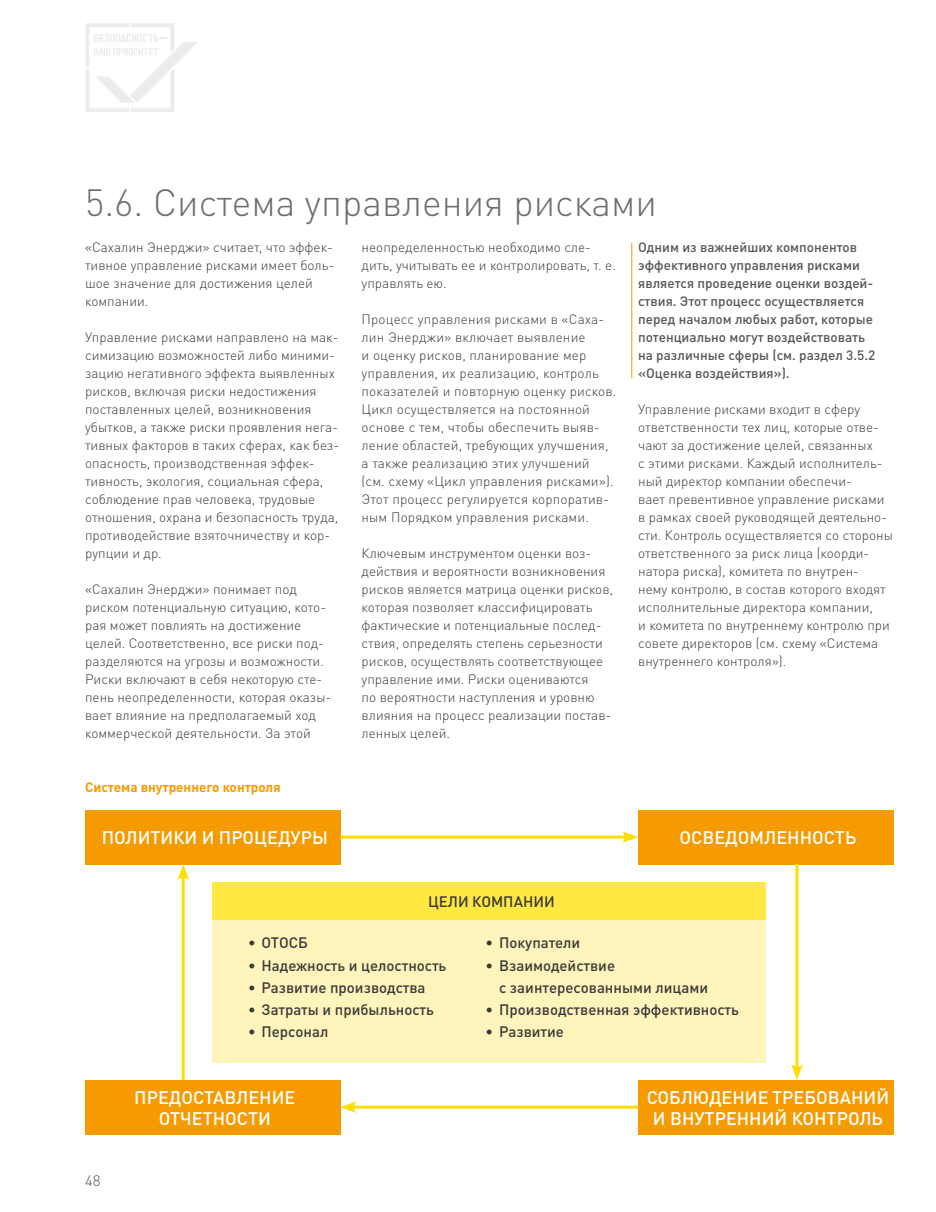
<style>
.page{position:relative;width:936px;height:1212px;background:#fff}
.page>*{position:absolute;margin:0;border:0;box-sizing:border-box;transform-origin:0 0}
.t1{font:300 37.5px "DIN Cyr";color:#6e6e6e}
.t2{font:500 18px/21.6px "DIN Cyr";color:#fff;text-align:center}
.t3{font:500 15px "DIN Cyr";color:#3a3a39}
.t4{font:300 15px "DIN Cyr";color:#565655}
.Paragraph_Style_1{font:300 13.5px/18px "DIN Cyr";color:#3a3a39}
.Paragraph_Style_1-2{font:500 13.5px/18px "DIN Cyr";color:#565655}
.t5{font:700 13.5px "DIN Cyr";color:#f59b00}
</style>
<div class="page">
<svg style="left:86px;top:23px;width:111px;height:89px"></svg>
<div style="left:85px;top:810px;width:255px;height:54px;background:#f59b00"></div>
<div style="left:85px;top:1080px;width:255px;height:54px;background:#f59b00"></div>
<div style="left:638px;top:810px;width:255px;height:54px;background:#f59b00"></div>
<div style="left:638px;top:1080px;width:255px;height:54px;background:#f59b00"></div>
<div style="left:213px;top:882px;width:552px;height:180px;background:#fff4bb"></div>
<div style="left:213px;top:882px;width:552px;height:38px;background:#ffe841"></div>
<hr style="left:795px;top:864px;width:3px;height:206px;background:#fd0">
<svg style="left:791px;top:1064px;width:11px;height:16px"></svg>
<hr style="left:182px;top:874px;width:3px;height:206px;background:#fd0">
<svg style="left:177px;top:864px;width:12px;height:16px"></svg>
<hr style="left:340px;top:835px;width:287px;height:3px;background:#fd0">
<svg style="left:622px;top:831px;width:16px;height:12px"></svg>
<hr style="left:351px;top:1106px;width:287px;height:3px;background:#fd0">
<svg style="left:340px;top:1101px;width:16px;height:12px"></svg>
<hr style="left:631px;top:243px;width:1px;height:135px;background:#f59b00">
<p class="t1" style="left:85px;top:177px;width:573px">5.6. Система управления рисками</p>
<p class="Paragraph_Style_1" style="left:85px;top:238px;width:251px">«Сахалин Энерджи» считает, что эффек&shy;тивное управление рисками имеет боль&shy;шое значение для достижения целей компании.</p>
<p class="Paragraph_Style_1" style="left:85px;top:328px;width:255px">Управление рисками направлено на мак&shy;симизацию возможностей либо миними&shy;зацию негативного эффекта выявленных рисков, включая риски недостижения поставленных целей, возникновения убытков, а также риски проявления нега&shy;тивных факторов в таких сферах, как без&shy;опасность, производственная эффек&shy;тивность, экология, социальная сфера, соблюдение прав человека, трудовые отношения, охрана и безопасность труда, противодействие взяточничеству и кор&shy;рупции и др.</p>
<p class="Paragraph_Style_1" style="left:85px;top:580px;width:248px">«Сахалин Энерджи» понимает под риском потенциальную ситуацию, кото&shy;рая может повлиять на достижение целей. Соответственно, все риски под&shy;разделяются на угрозы и возможности.<br>Риски включают в себя некоторую сте&shy;пень неопределенности, которая оказы&shy;вает влияние на предполагаемый ход коммерческой деятельности. За этой</p>
<p class="Paragraph_Style_1-2" style="left:638px;top:238px;width:238px">Одним из важнейших компонентов эффективного управления рисками является проведение оценки воздей&shy;ствия. Этот процесс осуществляется перед началом любых работ, которые потенциально могут воздействовать на различные сферы (см. раздел 3.5.2 «Оценка воздействия»).</p>
<p class="Paragraph_Style_1" style="left:638px;top:400px;width:256px">Управление рисками входит в сферу ответственности тех лиц, которые отве&shy;чают за достижение целей, связанных<br>с этими рисками. Каждый исполнитель&shy;ный директор компании обеспечи-<br>вает превентивное управление рисками в рамках своей руководящей деятельно&shy;сти. Контроль осуществляется со стороны ответственного за риск лица (коорди&shy;натора риска), комитета по внутрен-<br>нему контролю, в состав которого входят исполнительные директора компании,<br>и комитета по внутреннему контролю при совете директоров (см. схему «Система внутреннего контроля»).</p>
<p class="Paragraph_Style_1" style="left:361px;top:238px;width:256px">неопределенностью необходимо сле&shy;дить, учитывать ее и контролировать, т. е. управлять ею.</p>
<p class="Paragraph_Style_1" style="left:361px;top:310px;width:256px">Процесс управления рисками в «Саха&shy;лин Энерджи» включает выявление<br>и оценку рисков, планирование мер управления, их реализацию, контроль показателей и повторную оценку рисков.<br>Цикл осуществляется на постоянной основе с тем, чтобы обеспечить выяв&shy;ление областей, требующих улучшения, а также реализацию этих улучшений<br>(см. схему «Цикл управления рисками»).<br>Этот процесс регулируется корпоратив&shy;ным Порядком управления рисками.</p>
<p class="Paragraph_Style_1" style="left:361px;top:544px;width:253px">Ключевым инструментом оценки воз&shy;действия и вероятности возникновения рисков является матрица оценки рисков, которая позволяет классифицировать фактические и потенциальные послед&shy;ствия, определять степень серьезности рисков, осуществлять соответствующее управление ими. Риски оцениваются<br>по вероятности наступления и уровню влияния на процесс реализации постав&shy;ленных целей.</p>
<p class="t5" style="left:85px;top:778px;width:197px">Система внутреннего контроля</p>
<p class="t2" style="left:102px;top:826px;width:228px">ПОЛИТИКИ И ПРОЦЕДУРЫ</p>
<p class="t3" style="left:428px;top:891px;width:128px">ЦЕЛИ КОМПАНИИ</p>
<p class="t2" style="left:679px;top:826px;width:178px">ОСВЕДОМЛЕННОСТЬ</p>
<p class="t4" style="left:85px;top:1170px;width:17px">48</p>
<p class="t3" style="left:248px;top:933px;width:61px">• ОТОСБ</p>
<p class="t3" style="left:248px;top:955px;width:200px">• Надежность и целостность</p>
<p class="t3" style="left:248px;top:977px;width:179px">• Развитие производства</p>
<p class="t3" style="left:248px;top:999px;width:187px">• Затраты и прибыльность</p>
<p class="t3" style="left:248px;top:1022px;width:82px">• Персонал</p>
<p class="t2" style="left:134px;top:1085px;width:162px">ПРЕДОСТАВЛЕНИЕ<br>ОТЧЕТНОСТИ</p>
<p class="t3" style="left:485px;top:933px;width:96px">• Покупатели</p>
<p class="t3" style="left:485px;top:955px;width:131px">• Взаимодействие</p>
<p class="t3" style="left:499px;top:977px;width:210px">с заинтересованными лицами</p>
<p class="t3" style="left:485px;top:999px;width:255px">• Производственная эффективность</p>
<p class="t3" style="left:485px;top:1022px;width:80px">• Развитие</p>
<p class="t2" style="left:646px;top:1085px;width:244px">СОБЛЮДЕНИЕ ТРЕБОВАНИЙ<br>И ВНУТРЕННИЙ КОНТРОЛЬ</p>
</div>
